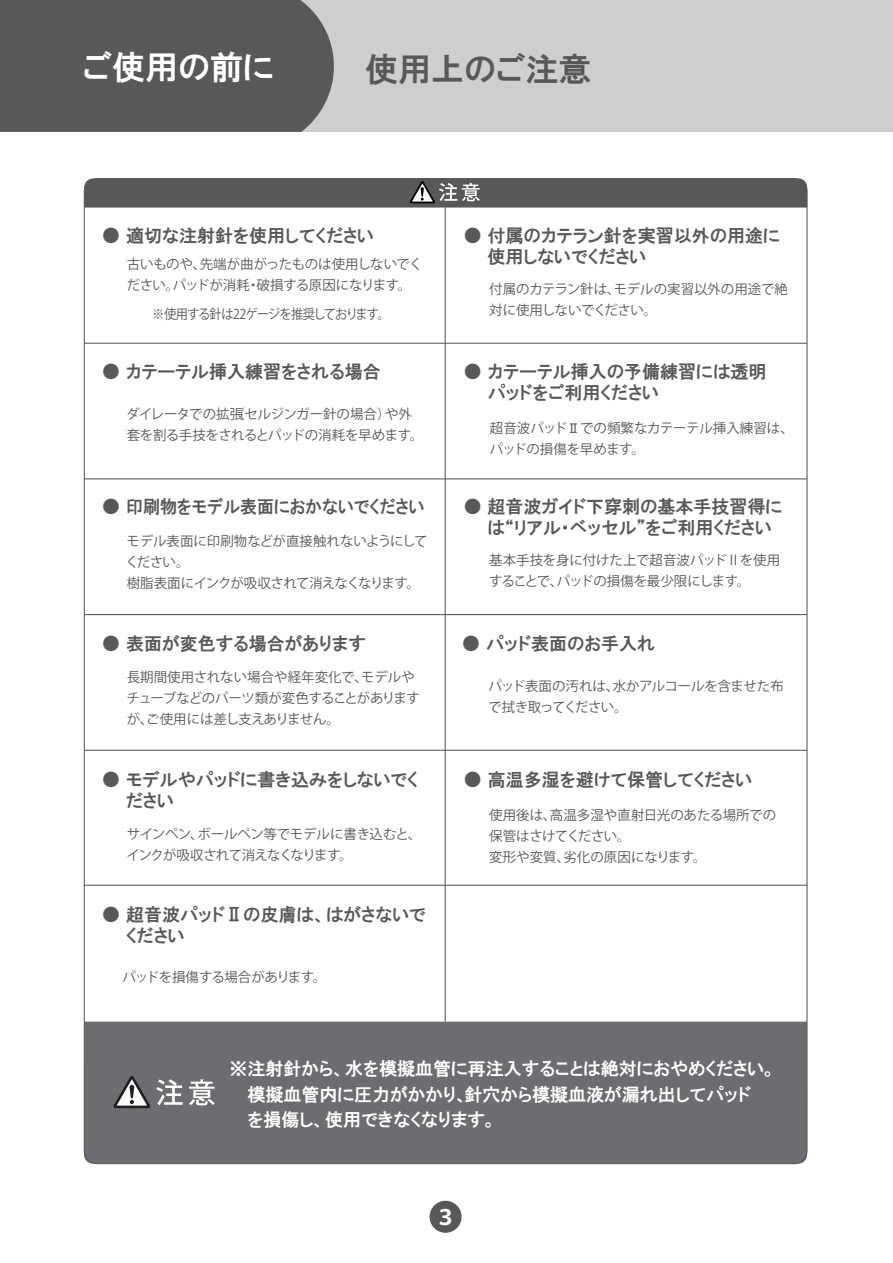
<style>
.page{position:relative;width:893px;height:1263px;background:#fff}
.page>*{position:absolute;margin:0;border:0;box-sizing:border-box;transform-origin:0 0}
.t1{font:33px "HGP Gothic E";color:#57585a}
.t2{font:33px "HGP Gothic E";color:#fff}
.t3{font:700 21px "Koz Go Pr 6 N";color:#fff}
.t4{font:18px/21px "HGP Gothic E";color:#57585a}
.t5{font:18px/25.5px "HGP Gothic E";color:#fff}
.t6{font:13.5px/21px "Koz Go Pro Medium 90 ms RKSJ H";letter-spacing:-.02em;color:#57585a}
.t7{font:13.5px/21px "Koz Go Pro Medium 90 ms RKSJ H";color:#57585a}
.t8{font:13.5px/21px "Koz Go Pro Medium 90 ms RKSJ H";letter-spacing:-.04em;color:#57585a}
.t9{font:13.5px "Koz Go Pro Medium 90 ms RKSJ H";letter-spacing:-.07em;color:#57585a;scale:.91 1}
.s1{font-family:"MS Gothic"}
</style>
<div class="page">
<div style="left:0;top:0;width:893px;height:132px;background:#cdced0"></div>
<div style="left:0;top:0;width:334px;height:132px;background:#57585a"></div>
<div style="left:84px;top:1022px;width:723px;height:142px;background:#6c6d70"></div>
<hr style="left:445px;top:207px;width:1px;height:815px;background:#57585a">
<svg style="left:84px;top:179px;width:723px;height:29px;background:#5c5d5f"></svg>
<hr style="left:84px;top:478px;width:723px;height:1px;background:#57585a">
<hr style="left:84px;top:343px;width:723px;height:1px;background:#57585a">
<hr style="left:84px;top:614px;width:723px;height:1px;background:#57585a">
<hr style="left:84px;top:750px;width:723px;height:1px;background:#57585a">
<hr style="left:84px;top:885px;width:723px;height:1px;background:#57585a">
<div style="left:430px;top:1201px;width:32px;height:32px;background:#57585a;border-radius:50%"></div>
<svg style="left:113px;top:1075px;width:102px;height:33px"></svg>
<h1 class="t2" style="left:83px;top:50px;width:193px">ご使用の前に</h1>
<h1 class="t1" style="left:365px;top:53px;width:228px">使用上のご注意</h1>
<h3 class="t4" style="left:102px;top:225px;width:273px">● 適切な注射針を使用してください</h3>
<p class="t6" style="left:127px;top:253px;width:297px">古いものや、先端が曲がったものは使用しないでください。パッドが消耗・破損する原因になります。</p>
<p class="t9" style="left:152px;top:307px;width:262px">※使用する針は22ゲージを推奨しております。</p>
<h3 class="t4" style="left:102px;top:361px;width:280px">● カテーテル挿入練習をされる場合</h3>
<p class="t6" style="left:126px;top:404px;width:299px">ダイレータでの拡張（セルジンガー針の場合）や外套を割る手技をされるとパッドの消耗を早めます。</p>
<h3 class="t4" style="left:102px;top:496px;width:324px">● 印刷物をモデル表面におかないでください</h3>
<p class="t6" style="left:126px;top:531px;width:303px">モデル表面に印刷物などが直接触れないようにしてください。<br>樹脂表面にインクが吸収されて消えなくなります。</p>
<h3 class="t4" style="left:102px;top:632px;width:265px">● 表面が変色する場合があります</h3>
<p class="t6" style="left:127px;top:666px;width:295px">長期間使用されない場合や経年変化で、モデルやチューブなどのパーツ類が変色することがありますが、ご使用には差し支えありません。</p>
<h3 class="t4" style="left:126px;top:769px;width:293px;text-indent:-24px">● モデルやパッドに書き込みをしないでください</h3>
<p class="t8" style="left:126px;top:824px;width:296px">サインペン、ボールペン等でモデルに書き込むと、インクが吸収されて消えなくなります。</p>
<h3 class="t4" style="left:102px;top:904px;width:325px">● 超音波パッドⅡの皮膚は、はがさないで　　ください</h3>
<p class="t8" style="left:123px;top:967px;width:205px">パッドを損傷する場合があります。</p>
<h3 class="t4" style="left:464px;top:225px;width:318px">● 付属のカテラン針を実習以外の用途に　 使用しないでください</h3>
<p class="t6" style="left:489px;top:279px;width:300px">付属のカテラン針は、モデルの実習以外の用途で絶対に使用しないでください。</p>
<h3 class="t4" style="left:464px;top:361px;width:304px">● カテーテル挿入の予備練習には透明　 パッドをご利用ください</h3>
<p class="t7" style="left:490px;top:418px;width:306px">超音波パッド<span class="s1">Ⅱ</span>での頻繁なカテーテル挿入練習は、パッドの損傷を早めます。</p>
<h3 class="t4" style="left:464px;top:496px;width:320px">● 超音波ガイド下穿刺の基本手技習得に　 は“リアル・ベッセル”をご利用ください</h3>
<p class="t6" style="left:489px;top:550px;width:292px">基本手技を身に付けた上で超音波パッドⅡを使用することで、パッドの損傷を最少限にします。</p>
<h3 class="t4" style="left:462px;top:632px;width:194px">● パッド表面のお手入れ</h3>
<p class="t6" style="left:488px;top:676px;width:297px">パッド表面の汚れは、水かアルコールを含ませた布で拭き取ってください。</p>
<h3 class="t4" style="left:464px;top:769px;width:290px">● 高温多湿を避けて保管してください</h3>
<p class="t7" style="left:489px;top:805px;width:289px">使用後は、高温多湿や直射日光のあたる場所での保管はさけてください。<br>変形や変質、劣化の原因になります。</p>
<h3 class="t5" style="left:247px;top:1056px;width:530px;text-indent:-18px">※注射針から、水を模擬血管に再注入することは絶対におやめください。模擬血管内に圧力がかかり、針穴から模擬血液が漏れ出してパッド<br>を損傷し、使用できなくなります。</h3>
<h2 class="t3" style="left:435px;top:1205px;width:22px">３</h2>
</div>
